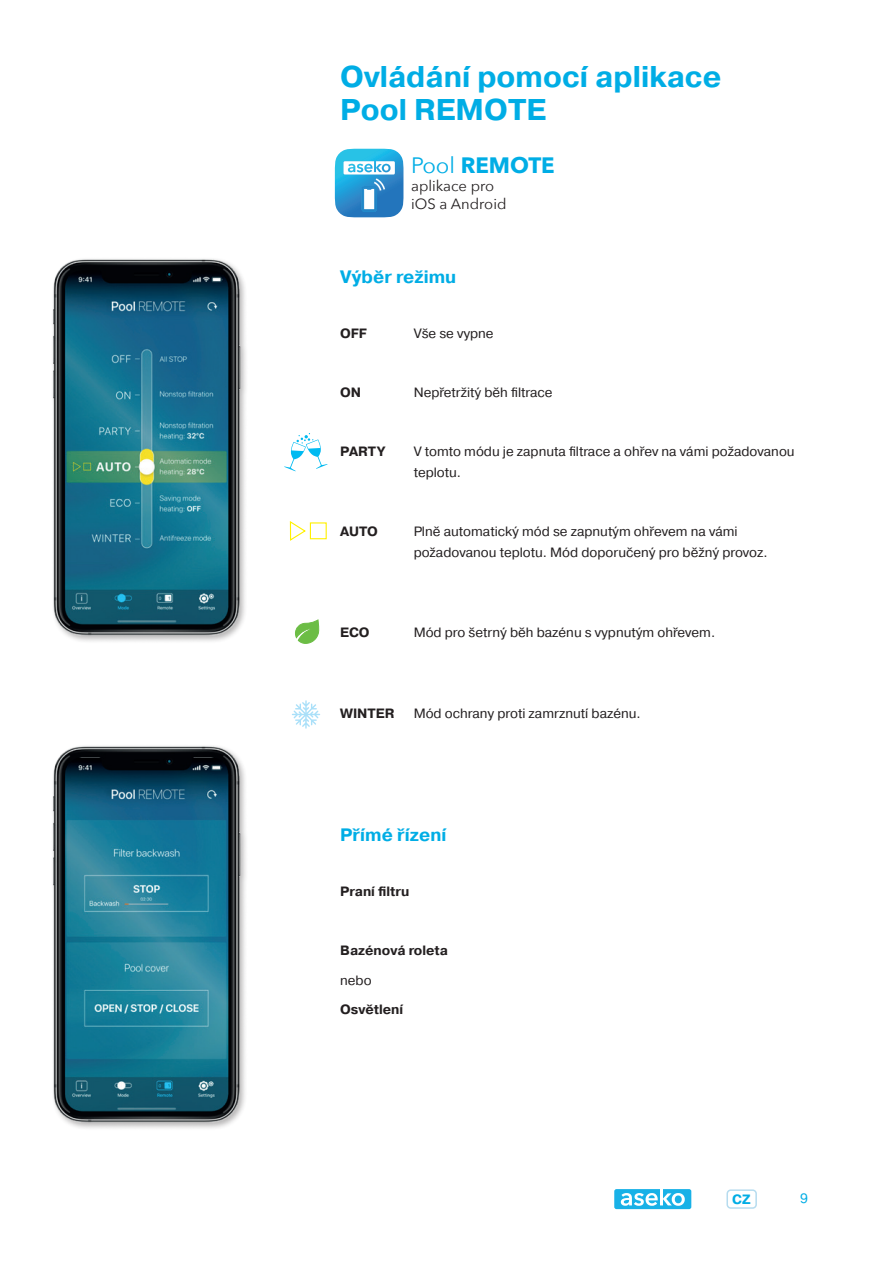
<style>
.page{position:relative;width:893px;height:1263px;background:#fff}
.page>*{position:absolute;margin:0;border:0;box-sizing:border-box;transform-origin:0 0}
.t1{font:700 30px/33px "Pragmatica";color:#00ade5}
.t2{font:700 22.2px "Avenir Next";color:#00ade5}
.t3{font:700 18px "Pragmatica";color:#00ade5}
.t4{font:14.85px/17.7px "Avenir Next";color:#231f20}
.t5{font:13.5px/21px "Pragmatica";color:#231f20}
.t6{font:700 13.5px "Pragmatica";color:#231f20}
.t7{font:700 13.5px "Pragmatica";color:#00ade5}
.t8{font:13.5px "Pragmatica";color:#00ade5}
.s1{font-weight:400}
</style>
<div class="page">
<div style="left:726px;top:1189px;width:31px;height:20px;border:2px solid #b6dcef;border-radius:4px"></div>
<svg style="left:614px;top:1189px;width:77px;height:20px"></svg>
<svg style="left:284px;top:433px;width:43px;height:38px"></svg>
<svg style="left:295px;top:619px;width:24px;height:25px"></svg>
<svg style="left:292px;top:700px;width:28px;height:29px"></svg>
<img style="left:52px;top:259px;width:194px;height:383px">
<img style="left:52px;top:746px;width:194px;height:383px">
<div style="left:310px;top:522px;width:17px;height:17px;border:1px solid #fff101"></div>
<svg style="left:289px;top:521px;width:17px;height:20px"></svg>
<svg style="left:335px;top:149px;width:68px;height:68px;background:#4faad9"></svg>
<h1 class="t1" style="left:340px;top:61px;width:383px">Ovládání pomocí aplikace<br>Pool REMOTE</h1>
<h2 class="t2" style="left:411px;top:146px;width:145px"><span class="s1">Pool</span> REMOTE</h2>
<p class="t4" style="left:411px;top:176px;width:97px">aplikace pro iOS a Android</p>
<h3 class="t3" style="left:340px;top:265px;width:118px">Výběr režimu</h3>
<p class="t6" style="left:340px;top:324px;width:28px">OFF</p>
<p class="t5" style="left:414px;top:323px;width:81px">Vše se vypne</p>
<p class="t6" style="left:340px;top:383px;width:23px">ON</p>
<p class="t5" style="left:414px;top:382px;width:140px">Nepřetržitý běh filtrace</p>
<p class="t6" style="left:340px;top:442px;width:47px">PARTY</p>
<p class="t5" style="left:414px;top:441px;width:382px">V tomto módu je zapnuta filtrace a ohřev na vámi požadovanou teplotu.</p>
<p class="t6" style="left:340px;top:522px;width:39px">AUTO</p>
<p class="t5" style="left:414px;top:521px;width:356px">Plně automatický mód se zapnutým ohřevem na vámi požadovanou teplotu. Mód doporučený pro běžný provoz.</p>
<p class="t6" style="left:340px;top:623px;width:31px">ECO</p>
<p class="t5" style="left:414px;top:622px;width:303px">Mód pro šetrný běh bazénu s vypnutým ohřevem.</p>
<p class="t6" style="left:340px;top:705px;width:56px">WINTER</p>
<p class="t5" style="left:414px;top:704px;width:229px">Mód ochrany proti zamrznutí bazénu.</p>
<h3 class="t3" style="left:340px;top:823px;width:108px">Přímé řízení</h3>
<p class="t6" style="left:340px;top:882px;width:71px">Praní filtru</p>
<p class="t6" style="left:340px;top:941px;width:109px">Bazénová roleta</p>
<p class="t5" style="left:340px;top:970px;width:33px">nebo</p>
<p class="t6" style="left:340px;top:1000px;width:65px">Osvětlení</p>
<p class="t7" style="left:732px;top:1190px;width:20px">CZ</p>
<p class="t8" style="left:800px;top:1190px;width:9px">9</p>
</div>
